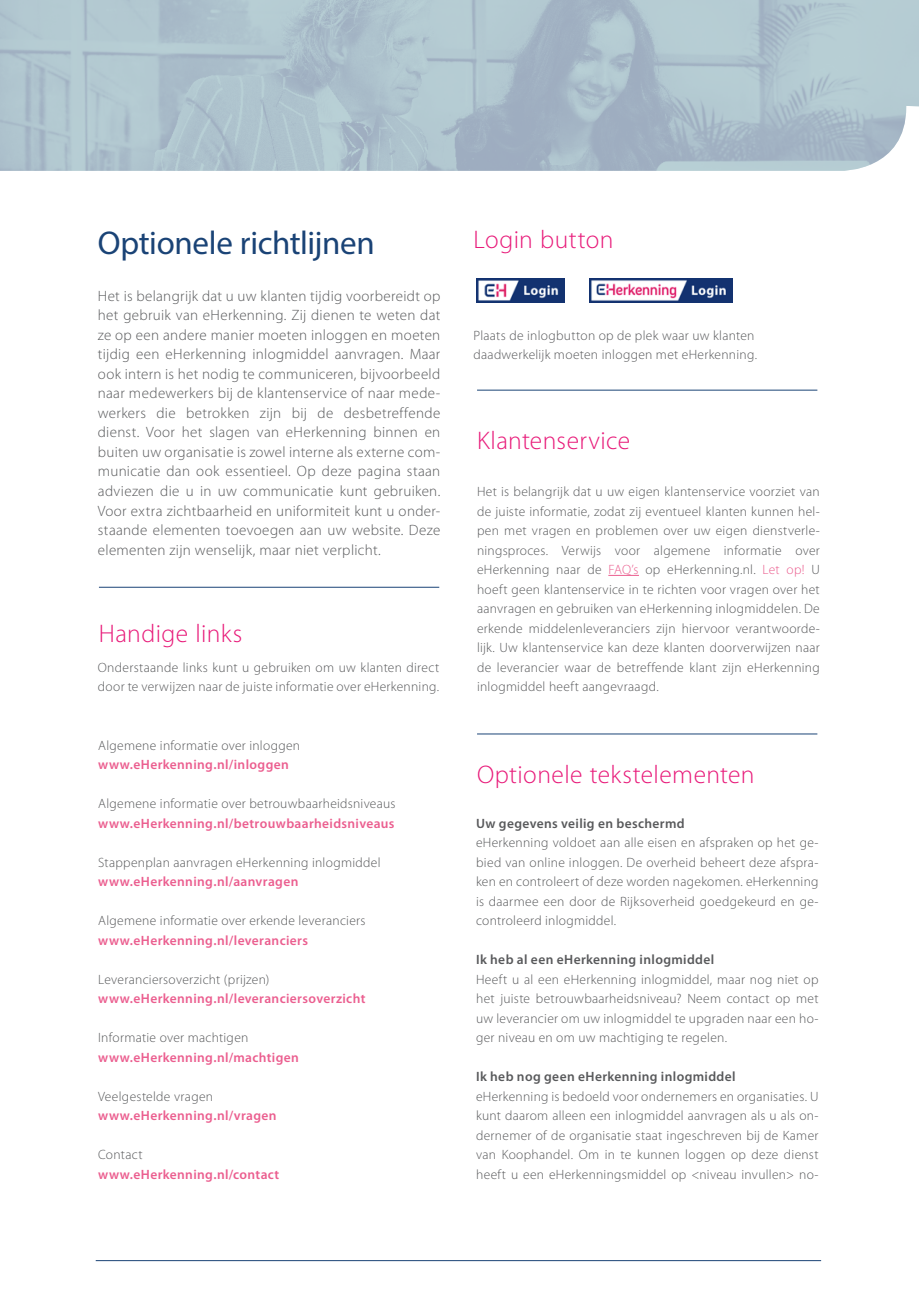
<style>
.page{position:relative;width:919px;height:1289px;background:#fff}
.page>*{position:absolute;margin:0;border:0;box-sizing:border-box;transform-origin:0 0}
.t1{font:33px "Myriad Pro";letter-spacing:-.01em;color:#1a4376}
.t2{font:300 25.5px "Myriad Pro";letter-spacing:.015em;color:#e81b7a}
.t3{font:300 15px/19.5px "Myriad Pro";letter-spacing:.02em;color:#58595b;text-align:justify}
.t4{font:300 13.5px/19.5px "Myriad Pro";letter-spacing:.02em;color:#58595b;text-align:justify}
.t5{font:600 13.5px "Myriad Pro";letter-spacing:.025em;color:#eb5e8f}
.t6{font:600 13.5px "Myriad Pro";letter-spacing:.025em;color:#58595b}
.s1{color:#eb5e8f}
</style>
<div class="page">
<hr style="left:96px;top:1260px;width:725px;height:1px;background:#1a4376">
<img style="left:0;top:0;width:918px;height:171px">
<img style="left:476px;top:278px;width:88px;height:24px">
<img style="left:589px;top:278px;width:143px;height:24px">
<hr style="left:608px;top:575px;width:31px;height:1px;background:#eb5e8f">
<hr style="left:477px;top:390px;width:340px;height:1px;background:#1a4376">
<hr style="left:99px;top:587px;width:340px;height:1px;background:#1a4376">
<hr style="left:477px;top:733px;width:340px;height:1px;background:#1a4376">
<h1 class="t1" style="left:98px;top:222px;width:278px">Optionele richtlijnen</h1>
<h2 class="t2" style="left:473px;top:226px;width:141px">Login button</h2>
<p class="t3" style="left:98px;top:286px;width:344px">Het is belangrijk dat u uw klanten tijdig voorbereidt op het gebruik van eHerkenning. Zij dienen te weten dat ze op een andere manier moeten inloggen en moeten tijdig een eHerkenning inlogmiddel aanvragen. Maar ook intern is het nodig te communiceren, bijvoorbeeld naar medewerkers bij de klantenservice of naar mede&shy;werkers die betrokken zijn bij de desbetreffende dienst. Voor het slagen van eHerkenning binnen en buiten uw organisatie is zowel interne als externe com&shy;municatie dan ook essentieel. Op deze pagina staan adviezen die u in uw communicatie kunt gebruiken.<br>Voor extra zichtbaarheid en uniformiteit kunt u onder&shy;staande elementen toevoegen aan uw website. Deze elementen zijn wenselijk, maar niet verplicht.</p>
<h2 class="t2" style="left:99px;top:619px;width:145px">Handige links</h2>
<p class="t4" style="left:98px;top:657px;width:343px">Onderstaande links kunt u gebruiken om uw klanten direct door te verwijzen naar de juiste informatie over eHerkenning.</p>
<p class="t4" style="left:98px;top:735px;width:203px">Algemene informatie over inloggen</p>
<p class="t5" style="left:98px;top:757px;width:192px">www.eHerkenning.nl/inloggen</p>
<p class="t4" style="left:98px;top:794px;width:299px">Algemene informatie over betrouwbaarheidsniveaus</p>
<p class="t5" style="left:98px;top:815px;width:298px">www.eHerkenning.nl/betrouwbaarheidsniveaus</p>
<p class="t4" style="left:98px;top:852px;width:284px">Stappenplan aanvragen eHerkenning inlogmiddel</p>
<p class="t5" style="left:98px;top:874px;width:202px">www.eHerkenning.nl/aanvragen</p>
<p class="t4" style="left:98px;top:911px;width:269px">Algemene informatie over erkende leveranciers</p>
<p class="t5" style="left:98px;top:932px;width:211px">www.eHerkenning.nl/leveranciers</p>
<p class="t4" style="left:98px;top:969px;width:173px">Leveranciersoverzicht (prijzen)</p>
<p class="t5" style="left:98px;top:991px;width:269px">www.eHerkenning.nl/leveranciersoverzicht</p>
<p class="t4" style="left:98px;top:1028px;width:152px">Informatie over machtigen</p>
<p class="t5" style="left:98px;top:1049px;width:202px">www.eHerkenning.nl/machtigen</p>
<p class="t4" style="left:98px;top:1086px;width:116px">Veelgestelde vragen</p>
<p class="t5" style="left:98px;top:1108px;width:180px">www.eHerkenning.nl/vragen</p>
<p class="t4" style="left:98px;top:1145px;width:46px">Contact</p>
<p class="t5" style="left:98px;top:1166px;width:183px">www.eHerkenning.nl/contact</p>
<p class="t4" style="left:473px;top:326px;width:285px">Plaats de inlogbutton op de plek waar uw klanten daadwerkelijk moeten inloggen met eHerkenning.</p>
<h2 class="t2" style="left:477px;top:426px;width:154px">Klantenservice</h2>
<p class="t4" style="left:477px;top:482px;width:344px">Het is belangrijk dat u uw eigen klantenservice voorziet van de juiste informatie, zodat zij eventueel klanten kunnen hel&shy;pen met vragen en problemen over uw eigen dienstverle&shy;ningsproces. Verwijs voor algemene informatie over eHerkenning naar de <span class="s1">FAQ’s</span> op eHerkenning.nl. <span class="s1">Let op!</span> U hoeft geen klantenservice in te richten voor vragen over het aanvragen en gebruiken van eHerkenning inlogmiddelen. De erkende middelenleveranciers zijn hiervoor verantwoorde&shy;lijk. Uw klantenservice kan deze klanten doorverwijzen naar de leverancier waar de betreffende klant zijn eHerkenning inlogmiddel heeft aangevraagd.</p>
<h2 class="t2" style="left:477px;top:760px;width:279px">Optionele tekstelementen</h2>
<p class="t6" style="left:476px;top:815px;width:210px">Uw gegevens veilig en beschermd</p>
<p class="t4" style="left:476px;top:833px;width:344px">eHerkenning voldoet aan alle eisen en afspraken op het ge&shy;bied van online inloggen. De overheid beheert deze afspra&shy;ken en controleert of deze worden nagekomen. eHerkenning is daarmee een door de Rijksoverheid goedgekeurd en ge&shy;controleerd inlogmiddel.</p>
<p class="t6" style="left:476px;top:952px;width:240px">Ik heb al een eHerkenning inlogmiddel</p>
<p class="t4" style="left:476px;top:969px;width:344px">Heeft u al een eHerkenning inlogmiddel, maar nog niet op het juiste betrouwbaarheidsniveau? Neem contact op met uw leverancier om uw inlogmiddel te upgraden naar een ho&shy;ger niveau en om uw machtiging te regelen.</p>
<p class="t6" style="left:476px;top:1069px;width:261px">Ik heb nog geen eHerkenning inlogmiddel</p>
<p class="t4" style="left:476px;top:1086px;width:344px">eHerkenning is bedoeld voor ondernemers en organisaties. U kunt daarom alleen een inlogmiddel aanvragen als u als on&shy;dernemer of de organisatie staat ingeschreven bij de Kamer van Koophandel. Om in te kunnen loggen op deze dienst heeft u een eHerkenningsmiddel op &lt;niveau invullen&gt; no-</p>
</div>
